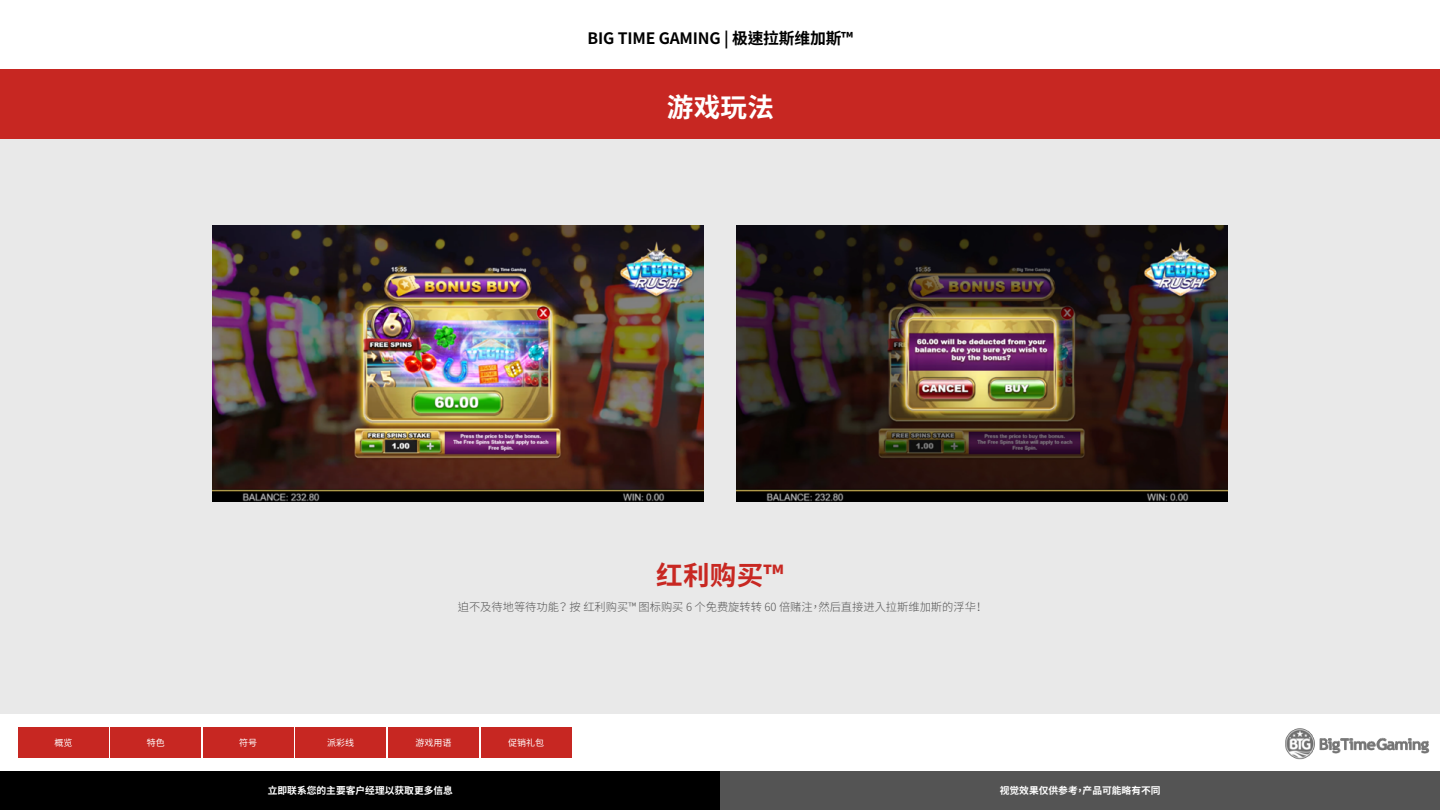
<style>
.page{position:relative;width:1440px;height:810px;background:#fff}
.page>*{position:absolute;margin:0;border:0;box-sizing:border-box;transform-origin:0 0}
.t1{font:700 26.55px "Noto Sans CJ Ktc";color:#c82822}
.t2{font:700 26.55px "Noto Sans CJ Ktc";color:#fff}
.t3{font:700 15.75px "Noto Sans CJ Ktc";letter-spacing:-.01em;color:#000}
.t4{font:300 11.25px "Noto Sans CJ Ktc";color:#545454}
.t5{font:700 9.75px "Noto Sans CJ Ktc";color:#fff}
.t6{font:9px "Noto Sans CJ Ktc";color:#fff}
</style>
<div class="page">
<div style="left:0;top:69px;width:1440px;height:645px;background:#e8e8e8"></div>
<div style="left:0;top:69px;width:1440px;height:69px;background:#c72722"></div>
<img style="left:1285px;top:728px;width:145px;height:32px">
<div style="left:18px;top:728px;width:91px;height:30px;background:#c72722"></div>
<div style="left:111px;top:728px;width:90px;height:30px;background:#c72722"></div>
<div style="left:203px;top:728px;width:90px;height:30px;background:#c72722"></div>
<div style="left:296px;top:728px;width:90px;height:30px;background:#c72722"></div>
<div style="left:388px;top:728px;width:91px;height:30px;background:#c72722"></div>
<div style="left:481px;top:728px;width:90px;height:30px;background:#c72722"></div>
<img style="left:213px;top:225px;width:490px;height:276px">
<img style="left:737px;top:225px;width:490px;height:276px">
<div style="left:0;top:771px;width:720px;height:39px;background:#000"></div>
<div style="left:720px;top:771px;width:720px;height:39px;background:#545454"></div>
<h2 class="t3" style="left:588px;top:29px;width:267px">BIG TIME GAMING | 极速拉斯维加斯™</h2>
<h1 class="t2" style="left:667px;top:92px;width:109px">游戏玩法</h1>
<h1 class="t1" style="left:656px;top:560px;width:129px">红利购买™</h1>
<p class="t4" style="left:458px;top:601px;width:528px">迫不及待地等待功能？ 按 红利购买™ 图标购买 6 个免费旋转转 60 倍赌注，然后直接进入拉斯维加斯的浮华！</p>
<p class="t6" style="left:55px;top:738px;width:19px">概览</p>
<p class="t6" style="left:147px;top:738px;width:19px">特色</p>
<p class="t6" style="left:239px;top:738px;width:19px">符号</p>
<p class="t6" style="left:327px;top:738px;width:28px">派彩线</p>
<p class="t6" style="left:415px;top:738px;width:37px">游戏用语</p>
<p class="t6" style="left:508px;top:738px;width:37px">促销礼包</p>
<p class="t5" style="left:268px;top:785px;width:187px">立即联系您的主要客户经理以获取更多信息</p>
<p class="t5" style="left:1000px;top:785px;width:162px">视觉效果仅供参考，产品可能略有不同</p>
</div>
